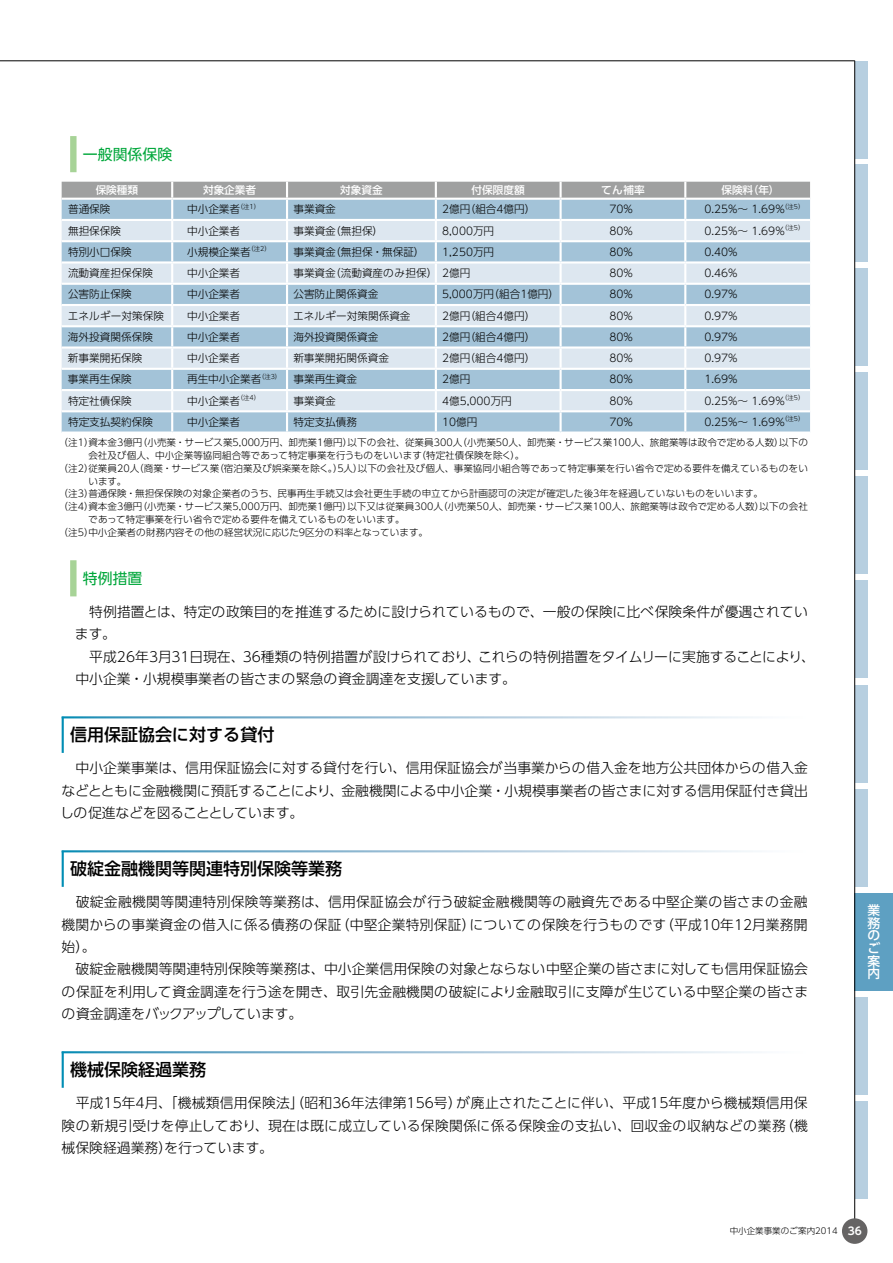
<style>
.page{position:relative;width:893px;height:1263px;background:#fff}
.page>*{position:absolute;margin:0;border:0;box-sizing:border-box;transform-origin:0 0}
.t1{font:500 16.95px "UD Shin Go Pro";color:#000}
.t2{font:14.85px "UD Shin Go Pro";color:#00a73b}
.t3{font:300 13.8px/22.4px "UD Shin Go Pro";letter-spacing:.005em;color:#000}
.t4{font:500 12.75px/12.6px "UD Shin Go Pro";color:#fff;text-align:justify}
.t5{font:300 10.65px "UD Shin Go Pro";color:#000}
.t6{font:500 10.65px "UD Shin Go Pro";color:#fff}
.t7{font:300 9.6px "UD Shin Go Pro";color:#000}
.t8{font:300 8.55px "UD Shin Go Pro";color:#000}
.t9{font:300 6.45px "UD Shin Go Pro";color:#000}
.s1{font-family:"UD Shin Go Pro De";font-weight:700;font-size:10.65px;color:#fff}
</style>
<div class="page">
<hr style="left:0;top:61px;width:855px;height:1px;background:#000">
<div style="left:70px;top:136px;width:7px;height:36px;background:#a7d397"></div>
<div style="left:70px;top:560px;width:7px;height:36px;background:#a7d397"></div>
<svg style="left:62px;top:182px;width:748px;height:249px;background:#c2d4e1"></svg>
<hr style="left:685px;top:410px;width:125px;height:2px;background:#fff">
<hr style="left:62px;top:851px;width:2px;height:36px;background:#008db4">
<hr style="left:62px;top:1052px;width:2px;height:36px;background:#008db4">
<hr style="left:62px;top:717px;width:2px;height:36px;background:#008db4">
<div style="left:855px;top:164px;width:12px;height:97px;background:#b7cfe0"></div>
<div style="left:855px;top:476px;width:12px;height:98px;background:#b7cfe0"></div>
<div style="left:855px;top:580px;width:12px;height:98px;background:#b7cfe0"></div>
<div style="left:855px;top:789px;width:12px;height:98px;background:#b7cfe0"></div>
<div style="left:855px;top:685px;width:12px;height:97px;background:#b7cfe0"></div>
<div style="left:855px;top:997px;width:12px;height:98px;background:#b7cfe0"></div>
<div style="left:855px;top:1101px;width:12px;height:98px;background:#b7cfe0"></div>
<div style="left:855px;top:61px;width:12px;height:97px;background:#b7cfe0"></div>
<div style="left:855px;top:268px;width:12px;height:98px;background:#b7cfe0"></div>
<div style="left:855px;top:372px;width:12px;height:98px;background:#b7cfe0"></div>
<div style="left:855px;top:893px;width:38px;height:98px;background:#5ea0c2"></div>
<hr style="left:854px;top:61px;width:1px;height:1170px;background:#000">
<div style="left:842px;top:1218px;width:25px;height:26px;background:#666464;border-radius:50%"></div>
<p class="t2" style="left:83px;top:142px;width:91px">一般関係保険</p>
<p class="t6" style="left:96px;top:182px;width:44px">保険種類</p>
<p class="t6" style="left:203px;top:182px;width:55px">対象企業者</p>
<p class="t6" style="left:340px;top:182px;width:44px">対象資金</p>
<p class="t6" style="left:472px;top:182px;width:55px">付保限度額</p>
<p class="t6" style="left:601px;top:182px;width:45px">てん補率</p>
<p class="t6" style="left:721px;top:182px;width:60px">保険料（年）</p>
<p class="t5" style="left:68px;top:201px;width:44px">普通保険</p>
<p class="t5" style="left:187px;top:201px;width:55px">中小企業者</p>
<p class="t9" style="left:237px;top:201px;width:25px">（注1）</p>
<p class="t5" style="left:293px;top:201px;width:44px">事業資金</p>
<p class="t5" style="left:442px;top:201px;width:95px">2億円（組合4億円）</p>
<p class="t5" style="left:609px;top:201px;width:25px">70%</p>
<p class="t5" style="left:704px;top:201px;width:82px">0.25%～ 1.69%</p>
<p class="t9" style="left:781px;top:201px;width:25px">（注5）</p>
<p class="t5" style="left:68px;top:222px;width:55px">無担保保険</p>
<p class="t5" style="left:187px;top:222px;width:55px">中小企業者</p>
<p class="t5" style="left:293px;top:222px;width:91px">事業資金（無担保）</p>
<p class="t5" style="left:442px;top:222px;width:54px">8,000万円</p>
<p class="t5" style="left:609px;top:222px;width:25px">80%</p>
<p class="t5" style="left:704px;top:222px;width:82px">0.25%～ 1.69%</p>
<p class="t9" style="left:781px;top:222px;width:25px">（注5）</p>
<p class="t5" style="left:68px;top:243px;width:65px">特別小口保険</p>
<p class="t5" style="left:187px;top:243px;width:65px">小規模企業者</p>
<p class="t9" style="left:247px;top:243px;width:25px">（注2）</p>
<p class="t5" style="left:293px;top:243px;width:133px">事業資金（無担保・無保証）</p>
<p class="t5" style="left:442px;top:243px;width:54px">1,250万円</p>
<p class="t5" style="left:609px;top:243px;width:25px">80%</p>
<p class="t5" style="left:704px;top:243px;width:35px">0.40%</p>
<p class="t5" style="left:68px;top:264px;width:87px">流動資産担保保険</p>
<p class="t5" style="left:187px;top:264px;width:55px">中小企業者</p>
<p class="t5" style="left:293px;top:264px;width:179px">事業資金（流動資産のみ担保） 2億円</p>
<p class="t5" style="left:609px;top:264px;width:25px">80%</p>
<p class="t5" style="left:704px;top:264px;width:35px">0.46%</p>
<p class="t5" style="left:68px;top:286px;width:65px">公害防止保険</p>
<p class="t5" style="left:187px;top:286px;width:55px">中小企業者</p>
<p class="t5" style="left:293px;top:286px;width:87px">公害防止関係資金</p>
<p class="t5" style="left:442px;top:286px;width:119px">5,000万円（組合1億円）</p>
<p class="t5" style="left:609px;top:286px;width:25px">80%</p>
<p class="t5" style="left:704px;top:286px;width:35px">0.97%</p>
<p class="t5" style="left:68px;top:307px;width:98px">エネルギー対策保険</p>
<p class="t5" style="left:187px;top:307px;width:55px">中小企業者</p>
<p class="t5" style="left:293px;top:307px;width:119px">エネルギー対策関係資金</p>
<p class="t5" style="left:442px;top:307px;width:95px">2億円（組合4億円）</p>
<p class="t5" style="left:609px;top:307px;width:25px">80%</p>
<p class="t5" style="left:704px;top:307px;width:35px">0.97%</p>
<p class="t5" style="left:68px;top:328px;width:87px">海外投資関係保険</p>
<p class="t5" style="left:187px;top:328px;width:55px">中小企業者</p>
<p class="t5" style="left:293px;top:328px;width:87px">海外投資関係資金</p>
<p class="t5" style="left:442px;top:328px;width:95px">2億円（組合4億円）</p>
<p class="t5" style="left:609px;top:328px;width:25px">80%</p>
<p class="t5" style="left:704px;top:328px;width:35px">0.97%</p>
<p class="t5" style="left:68px;top:349px;width:76px">新事業開拓保険</p>
<p class="t5" style="left:187px;top:349px;width:55px">中小企業者</p>
<p class="t5" style="left:293px;top:349px;width:97px">新事業開拓関係資金</p>
<p class="t5" style="left:442px;top:349px;width:95px">2億円（組合4億円）</p>
<p class="t5" style="left:609px;top:349px;width:25px">80%</p>
<p class="t5" style="left:704px;top:349px;width:35px">0.97%</p>
<p class="t5" style="left:68px;top:371px;width:65px">事業再生保険</p>
<p class="t5" style="left:187px;top:371px;width:76px">再生中小企業者</p>
<p class="t9" style="left:258px;top:371px;width:25px">（注3）</p>
<p class="t5" style="left:293px;top:371px;width:65px">事業再生資金</p>
<p class="t5" style="left:442px;top:371px;width:30px">2億円</p>
<p class="t5" style="left:609px;top:371px;width:25px">80%</p>
<p class="t5" style="left:704px;top:371px;width:35px">1.69%</p>
<p class="t5" style="left:68px;top:392px;width:65px">特定社債保険</p>
<p class="t5" style="left:187px;top:392px;width:55px">中小企業者</p>
<p class="t9" style="left:237px;top:392px;width:25px">（注4）</p>
<p class="t5" style="left:293px;top:392px;width:44px">事業資金</p>
<p class="t5" style="left:442px;top:392px;width:71px">4億5,000万円</p>
<p class="t5" style="left:609px;top:392px;width:25px">80%</p>
<p class="t5" style="left:704px;top:392px;width:82px">0.25%～ 1.69%</p>
<p class="t9" style="left:781px;top:392px;width:25px">（注5）</p>
<p class="t5" style="left:68px;top:413px;width:87px">特定支払契約保険</p>
<p class="t5" style="left:187px;top:413px;width:55px">中小企業者</p>
<p class="t5" style="left:293px;top:413px;width:65px">特定支払債務</p>
<p class="t5" style="left:442px;top:413px;width:37px">10億円</p>
<p class="t5" style="left:609px;top:413px;width:25px">70%</p>
<p class="t5" style="left:704px;top:413px;width:82px">0.25%～ 1.69%</p>
<p class="t9" style="left:781px;top:413px;width:25px">（注5）</p>
<p class="t7" style="left:59px;top:435px;width:751px">（注1）資本金3億円（小売業・サービス業5,000万円、卸売業1億円）以下の会社、従業員300人（小売業50人、卸売業・サービス業100人、旅館業等は政令で定める人数）以下の</p>
<p class="t7" style="left:88px;top:448px;width:437px">会社及び個人、中小企業等協同組合等であって特定事業を行うものをいいます（特定社債保険を除く）。</p>
<p class="t7" style="left:59px;top:460px;width:751px">（注2）従業員20人（商業・サービス業（宿泊業及び娯楽業を除く。）5人）以下の会社及び個人、事業協同小組合等であって特定事業を行い省令で定める要件を備えているものをい</p>
<p class="t7" style="left:88px;top:473px;width:40px">います。</p>
<p class="t7" style="left:59px;top:486px;width:706px">（注3）普通保険・無担保保険の対象企業者のうち、民事再生手続又は会社更生手続の申立てから計画認可の決定が確定した後3年を経過していないものをいいます。</p>
<p class="t7" style="left:59px;top:499px;width:751px">（注4）資本金3億円（小売業・サービス業5,000万円、卸売業1億円）以下又は従業員300人（小売業50人、卸売業・サービス業100人、旅館業等は政令で定める人数）以下の会社</p>
<p class="t7" style="left:88px;top:511px;width:318px">であって特定事業を行い省令で定める要件を備えているものをいいます。</p>
<p class="t7" style="left:59px;top:524px;width:371px">（注5）中小企業者の財務内容その他の経営状況に応じた9区分の料率となっています。</p>
<p class="t2" style="left:83px;top:566px;width:61px">特例措置</p>
<p class="t3" style="left:75px;top:600px;width:741px">　特例措置とは、特定の政策目的を推進するために設けられているもので、一般の保険に比べ保険条件が優遇されています。<br>　平成26年3月31日現在、36種類の特例措置が設けられており、これらの特例措置をタイムリーに実施することにより、中小企業・小規模事業者の皆さまの緊急の資金調達を支援しています。</p>
<p class="t1" style="left:70px;top:721px;width:206px">信用保証協会に対する貸付</p>
<p class="t3" style="left:60px;top:756px;width:749px;text-align:justify">　中小企業事業は、信用保証協会に対する貸付を行い、信用保証協会が当事業からの借入金を地方公共団体からの借入金などとともに金融機関に預託することにより、金融機関による中小企業・小規模事業者の皆さまに対する信用保証付き貸出しの促進などを図ることとしています。</p>
<p class="t1" style="left:70px;top:855px;width:274px">破綻金融機関等関連特別保険等業務</p>
<p class="t3" style="left:62px;top:890px;width:748px">　破綻金融機関等関連特別保険等業務は、信用保証協会が行う破綻金融機関等の融資先である中堅企業の皆さまの金融機関からの事業資金の借入に係る債務の保証（中堅企業特別保証）についての保険を行うものです（平成10年12月業務開始）。<br>　破綻金融機関等関連特別保険等業務は、中小企業信用保険の対象とならない中堅企業の皆さまに対しても信用保証協会の保証を利用して資金調達を行う途を開き、取引先金融機関の破綻により金融取引に支障が生じている中堅企業の皆さまの資金調達をバックアップしています。</p>
<p class="t1" style="left:70px;top:1056px;width:138px">機械保険経過業務</p>
<p class="t3" style="left:62px;top:1091px;width:748px;text-align:justify">　平成15年4月、「機械類信用保険法」（昭和36年法律第156号）が廃止されたことに伴い、平成15年度から機械類信用保険の新規引受けを停止しており、現在は既に成立している保険関係に係る保険金の支払い、回収金の収納などの業務（機械保険経過業務）を行っています。</p>
<p class="t4" style="left:867px;top:904px;width:14px">業務のご案内</p>
<p class="t8" style="left:730px;top:1224px;width:134px">中小企業事業のご案内2014 <span class="s1">36</span></p>
</div>
